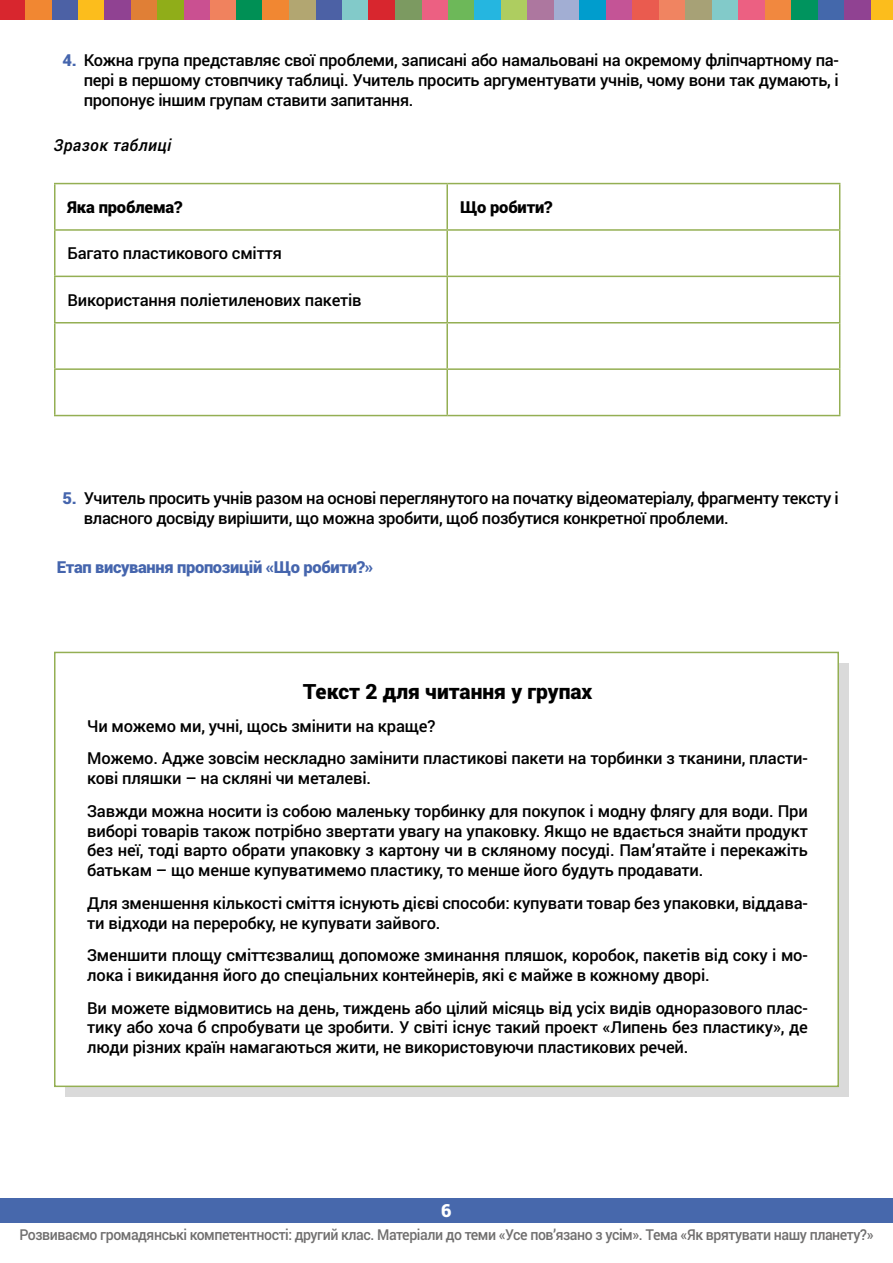
<style>
.page{position:relative;width:893px;height:1263px;background:#fff}
.page>*{position:absolute;margin:0;border:0;box-sizing:border-box;transform-origin:0 0}
.t1{font:900 21px "Roboto";color:#000}
.t2{font:900 18px "Roboto";color:#fff}
.t3{font:500 16.5px/19.8px "Roboto";letter-spacing:-.01em;color:#000}
.t4{font:900 16.5px "Roboto";letter-spacing:-.02em;color:#4565ad}
.t5{font:900 16.5px "Roboto";letter-spacing:-.01em;color:#000}
.t6{font:italic 500 16.5px "Roboto";letter-spacing:.025em;color:#000}
.t7{font:500 15px "Roboto";letter-spacing:-.03em;color:#706f6f;scale:.94 1}
.s1{font-weight:900;color:#4565ad}
</style>
<div class="page">
<div style="left:0;top:1198px;width:893px;height:24px;background:#4768ac"></div>
<div style="left:871px;top:0;width:22px;height:20px;background:#fcbd1c"></div>
<div style="left:447px;top:0;width:27px;height:20px;background:#6db859"></div>
<div style="left:658px;top:0;width:27px;height:20px;background:#f08461"></div>
<div style="left:236px;top:0;width:27px;height:20px;background:#009055"></div>
<div style="left:764px;top:0;width:27px;height:20px;background:#f1883f"></div>
<div style="left:342px;top:0;width:27px;height:20px;background:#82cac9"></div>
<div style="left:553px;top:0;width:27px;height:20px;background:#a2aed3"></div>
<div style="left:130px;top:0;width:27px;height:20px;background:#e07f36"></div>
<div style="left:844px;top:0;width:27px;height:20px;background:#904292"></div>
<div style="left:421px;top:0;width:27px;height:20px;background:#ec6082"></div>
<div style="left:632px;top:0;width:27px;height:20px;background:#ea5b4f"></div>
<div style="left:210px;top:0;width:26px;height:20px;background:#f0825e"></div>
<div style="left:738px;top:0;width:27px;height:20px;background:#ec6082"></div>
<div style="left:315px;top:0;width:27px;height:20px;background:#4c61a5"></div>
<div style="left:527px;top:0;width:27px;height:20px;background:#ad779f"></div>
<div style="left:104px;top:0;width:27px;height:20px;background:#904292"></div>
<div style="left:817px;top:0;width:27px;height:20px;background:#4468ab"></div>
<div style="left:395px;top:0;width:27px;height:20px;background:#7c9a61"></div>
<div style="left:605px;top:0;width:27px;height:20px;background:#c45496"></div>
<div style="left:183px;top:0;width:27px;height:20px;background:#ca5091"></div>
<div style="left:711px;top:0;width:27px;height:20px;background:#82cac9"></div>
<div style="left:289px;top:0;width:27px;height:20px;background:#b2a671"></div>
<div style="left:500px;top:0;width:27px;height:20px;background:#aecd60"></div>
<div style="left:78px;top:0;width:26px;height:20px;background:#fcbd1c"></div>
<div style="left:791px;top:0;width:26px;height:20px;background:#00945e"></div>
<div style="left:368px;top:0;width:27px;height:20px;background:#d8262e"></div>
<div style="left:579px;top:0;width:27px;height:20px;background:#009dcd"></div>
<div style="left:157px;top:0;width:27px;height:20px;background:#90ad19"></div>
<div style="left:685px;top:0;width:27px;height:20px;background:#a7a176"></div>
<div style="left:262px;top:0;width:27px;height:20px;background:#f18732"></div>
<div style="left:474px;top:0;width:27px;height:20px;background:#25b6e0"></div>
<div style="left:51px;top:0;width:27px;height:20px;background:#4c61a5"></div>
<div style="left:25px;top:0;width:27px;height:20px;background:#f18732"></div>
<div style="left:0;top:0;width:25px;height:20px;background:#d8262e"></div>
<hr style="left:54px;top:183px;width:393px;height:1px;background:#94af53">
<hr style="left:54px;top:184px;width:2px;height:45px;background:#94af53">
<hr style="left:447px;top:183px;width:393px;height:1px;background:#94af53">
<hr style="left:446px;top:184px;width:2px;height:45px;background:#94af53">
<hr style="left:839px;top:184px;width:1px;height:45px;background:#94af53">
<hr style="left:54px;top:229px;width:393px;height:2px;background:#94af53">
<hr style="left:54px;top:231px;width:2px;height:45px;background:#94af53">
<hr style="left:447px;top:229px;width:393px;height:2px;background:#94af53">
<hr style="left:446px;top:231px;width:2px;height:45px;background:#94af53">
<hr style="left:839px;top:231px;width:1px;height:45px;background:#94af53">
<hr style="left:54px;top:276px;width:393px;height:1px;background:#94af53">
<hr style="left:54px;top:277px;width:2px;height:45px;background:#94af53">
<hr style="left:447px;top:276px;width:393px;height:1px;background:#94af53">
<hr style="left:446px;top:277px;width:2px;height:45px;background:#94af53">
<hr style="left:839px;top:277px;width:1px;height:45px;background:#94af53">
<hr style="left:54px;top:322px;width:393px;height:1px;background:#94af53">
<hr style="left:54px;top:323px;width:2px;height:45px;background:#94af53">
<hr style="left:447px;top:322px;width:393px;height:1px;background:#94af53">
<hr style="left:446px;top:323px;width:2px;height:45px;background:#94af53">
<hr style="left:839px;top:323px;width:1px;height:45px;background:#94af53">
<hr style="left:54px;top:368px;width:393px;height:2px;background:#94af53">
<hr style="left:54px;top:370px;width:2px;height:45px;background:#94af53">
<hr style="left:447px;top:368px;width:393px;height:2px;background:#94af53">
<hr style="left:446px;top:370px;width:2px;height:45px;background:#94af53">
<hr style="left:839px;top:370px;width:1px;height:45px;background:#94af53">
<hr style="left:54px;top:415px;width:393px;height:1px;background:#94af53">
<hr style="left:447px;top:415px;width:393px;height:1px;background:#94af53">
<div style="left:65px;top:663px;width:784px;height:434px;background:#dadada"></div>
<div style="left:54px;top:652px;width:785px;height:435px;background:#fff;border:2px solid #94af53"></div>
<p class="t3" style="left:84px;top:50px;width:757px;text-align:justify;text-indent:-21px"><span class="s1">4.</span> Кожна група представляє свої проблеми, записані або намальовані на окремому фліпчартному па&shy;пері в першому стовпчику таблиці. Учитель просить аргументувати учнів, чому вони так думають, і пропонує іншим групам ставити запитання.</p>
<p class="t6" style="left:54px;top:134px;width:119px">Зразок таблиці</p>
<p class="t5" style="left:68px;top:195px;width:117px">Яка проблема?</p>
<p class="t5" style="left:460px;top:195px;width:94px">Що робити?</p>
<p class="t3" style="left:68px;top:243px;width:216px">Багато пластикового сміття</p>
<p class="t3" style="left:68px;top:289px;width:296px">Використання поліетиленових пакетів</p>
<p class="t3" style="left:84px;top:487px;width:757px;text-indent:-21px"><span class="s1">5.</span> Учитель просить учнів разом на основі переглянутого на початку відеоматеріалу, фрагменту тексту і власного досвіду вирішити, що можна зробити, щоб позбутися конкретної проблеми.</p>
<p class="t4" style="left:57px;top:555px;width:318px">Етап висування пропозицій «Що робити?»</p>
<p class="t1" style="left:303px;top:677px;width:291px">Текст 2 для читання у групах</p>
<p class="t3" style="left:87px;top:709px;width:722px;line-height:32.5px">Чи можемо ми, учні, щось змінити на краще?<br>Можемо. Адже зовсім нескладно замінити пластикові пакети на торбинки з тканини, пласти-</p>
<p class="t3" style="left:87px;top:761px;width:722px;line-height:32.5px">кові пляшки – на скляні чи металеві.<br>Завжди можна носити із собою маленьку торбинку для покупок і модну флягу для води. При</p>
<p class="t3" style="left:87px;top:820px;width:722px;text-align:justify">виборі товарів також потрібно звертати увагу на упаковку. Якщо не вдається знайти продукт без неї, тоді варто обрати упаковку з картону чи в скляному посуді. Пам’ятайте і перекажіть батькам – що менше купуватимемо пластику, то менше його будуть продавати.</p>
<p class="t3" style="left:87px;top:892px;width:722px">Для зменшення кількості сміття існують дієві способи: купувати товар без упаковки, віддава&shy;ти відходи на переробку, не купувати зайвого.</p>
<p class="t3" style="left:87px;top:945px;width:722px">Зменшити площу сміттєзвалищ допоможе зминання пляшок, коробок, пакетів від соку і мо&shy;лока і викидання його до спеціальних контейнерів, які є майже в кожному дворі.</p>
<p class="t3" style="left:87px;top:997px;width:722px;text-align:justify">Ви можете відмовитись на день, тиждень або цілий місяць від усіх видів одноразового плас&shy;тику або хоча б спробувати це зробити. У світі існує такий проект «Липень без пластику», де люди різних країн намагаються жити, не використовуючи пластикових речей.</p>
<p class="t2" style="left:441px;top:1198px;width:12px">6</p>
<p class="t7" style="left:19px;top:1224px;width:910px">Розвиваємо громадянські компетентності: другий клас. Матеріали до теми «Усе пов’язано з усім». Тема «Як врятувати нашу планету?»</p>
</div>
